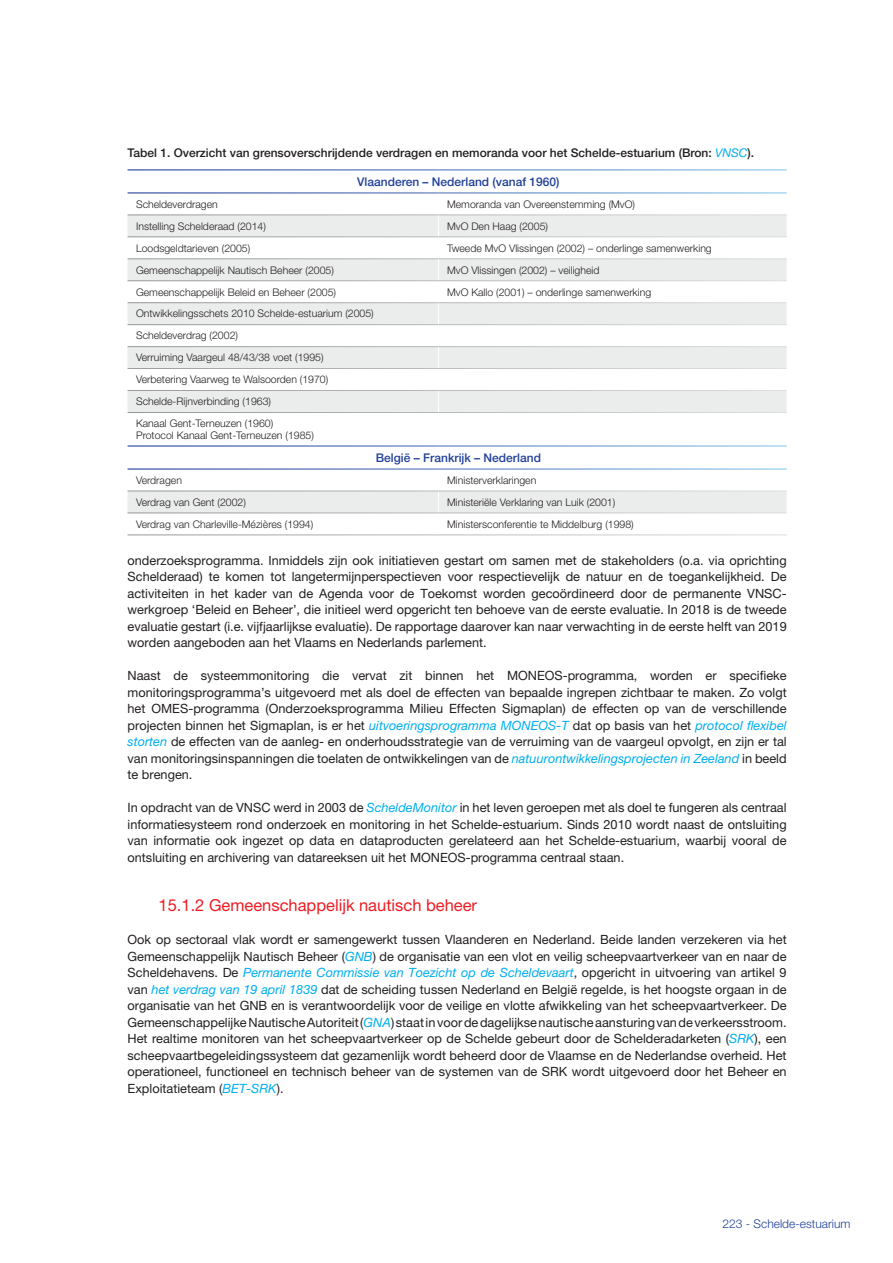
<style>
.page{position:relative;width:893px;height:1263px;background:#fff}
.page>*{position:absolute;margin:0;border:0;box-sizing:border-box;transform-origin:0 0}
.t1{font:16.5px "Helvetica Neue LT Pro";color:#ed1c24}
.t2{font:12.75px/16.5px "Helvetica Neue LT Pro";color:#231f20;text-align:justify}
.t3{font:500 12px "Helvetica Neue LT Pro";color:#231f20}
.t4{font:500 12px "Helvetica Neue LT Pro";color:#21409a}
.t5{font:300 12px "Helvetica Neue LT Pro";color:#21409a}
.t6{font:300 10.5px "Helvetica Neue LT Pro";color:#231f20}
.s1{font-weight:400;font-style:italic;color:#00aeef}
.s2{font-style:italic;color:#00aeef}
</style>
<div class="page">
<svg style="left:128px;top:216px;width:659px;height:275px"></svg>
<div style="left:128px;top:446px;width:659px;height:23px;background:#fff"></div>
<hr style="left:128px;top:445px;width:311px;height:2px;background:#fff">
<hr style="left:439px;top:445px;width:348px;height:2px;background:#fff">
<hr style="left:128px;top:468px;width:311px;height:2px;background:#fff">
<hr style="left:439px;top:468px;width:348px;height:2px;background:#fff">
<svg style="left:438px;top:216px;width:1px;height:196px"></svg>
<svg style="left:128px;top:492px;width:659px;height:43px"></svg>
<hr style="left:128px;top:237px;width:311px;height:1px;background:#fff">
<hr style="left:439px;top:237px;width:348px;height:1px;background:#fff">
<hr style="left:128px;top:259px;width:311px;height:1px;background:#fff">
<hr style="left:439px;top:259px;width:348px;height:1px;background:#fff">
<hr style="left:128px;top:280px;width:311px;height:1px;background:#fff">
<hr style="left:439px;top:280px;width:348px;height:1px;background:#fff">
<hr style="left:128px;top:302px;width:311px;height:1px;background:#fff">
<hr style="left:439px;top:302px;width:348px;height:1px;background:#fff">
<hr style="left:128px;top:324px;width:311px;height:1px;background:#fff">
<hr style="left:439px;top:324px;width:348px;height:1px;background:#fff">
<hr style="left:128px;top:346px;width:311px;height:1px;background:#fff">
<hr style="left:439px;top:346px;width:348px;height:1px;background:#fff">
<hr style="left:128px;top:368px;width:311px;height:1px;background:#fff">
<hr style="left:439px;top:368px;width:348px;height:1px;background:#fff">
<hr style="left:128px;top:390px;width:311px;height:1px;background:#fff">
<hr style="left:439px;top:390px;width:348px;height:1px;background:#fff">
<hr style="left:128px;top:412px;width:311px;height:1px;background:#fff">
<hr style="left:439px;top:412px;width:348px;height:1px;background:#fff">
<hr style="left:128px;top:513px;width:311px;height:1px;background:#fff">
<hr style="left:439px;top:513px;width:348px;height:1px;background:#fff">
<p class="t3" style="left:128px;top:146px;width:628px">Tabel 1. Overzicht van grensoverschrijdende verdragen en memoranda voor het Schelde-estuarium (Bron: <span class="s1">VNSC</span>).</p>
<p class="t4" style="left:357px;top:174px;width:204px">Vlaanderen – Nederland (vanaf 1960)</p>
<p class="t6" style="left:136px;top:197px;width:83px">Scheldeverdragen</p>
<p class="t6" style="left:447px;top:197px;width:190px">Memoranda van Overeenstemming (MvO)</p>
<p class="t6" style="left:136px;top:219px;width:131px">Instelling Schelderaad (2014)</p>
<p class="t6" style="left:447px;top:219px;width:102px">MvO Den Haag (2005)</p>
<p class="t6" style="left:136px;top:241px;width:116px">Loodsgeldtarieven (2005)</p>
<p class="t6" style="left:447px;top:241px;width:266px">Tweede MvO Vlissingen (2002) – onderlinge samenwerking</p>
<p class="t6" style="left:136px;top:263px;width:199px">Gemeenschappelijk Nautisch Beheer (2005)</p>
<p class="t6" style="left:447px;top:263px;width:154px">MvO Vlissingen (2002) – veiligheid</p>
<p class="t6" style="left:136px;top:285px;width:201px">Gemeenschappelijk Beleid en Beheer (2005)</p>
<p class="t6" style="left:447px;top:285px;width:206px">MvO Kallo (2001) – onderlinge samenwerking</p>
<p class="t6" style="left:136px;top:307px;width:239px">Ontwikkelingsschets 2010 Schelde-estuarium (2005)</p>
<p class="t6" style="left:136px;top:329px;width:103px">Scheldeverdrag (2002)</p>
<p class="t6" style="left:136px;top:351px;width:189px">Verruiming Vaargeul 48/43/38 voet (1995)</p>
<p class="t6" style="left:136px;top:373px;width:194px">Verbetering Vaarweg te Walsoorden (1970)</p>
<p class="t6" style="left:136px;top:395px;width:136px">Schelde-Rijnverbinding (1963)</p>
<p class="t6" style="left:136px;top:417px;width:139px">Kanaal Gent-Terneuzen (1960)</p>
<p class="t6" style="left:136px;top:429px;width:179px">Protocol Kanaal Gent-Terneuzen (1985)</p>
<p class="t4" style="left:376px;top:450px;width:167px">België – Frankrijk – Nederland</p>
<p class="t6" style="left:136px;top:474px;width:47px">Verdragen</p>
<p class="t6" style="left:447px;top:474px;width:91px">Ministerverklaringen</p>
<p class="t6" style="left:136px;top:496px;width:111px">Verdrag van Gent (2002)</p>
<p class="t6" style="left:447px;top:496px;width:170px">Ministeriële Verklaring van Luik (2001)</p>
<p class="t6" style="left:136px;top:517px;width:179px">Verdrag van Charleville-Mézières (1994)</p>
<p class="t6" style="left:447px;top:517px;width:188px">Ministersconferentie te Middelburg (1998)</p>
<p class="t2" style="left:128px;top:552px;width:661px">onderzoeksprogramma. Inmiddels zijn ook initiatieven gestart om samen met de stakeholders (o.a. via oprichting Schelderaad) te komen tot langetermijnperspectieven voor respectievelijk de natuur en de toegankelijkheid. De activiteiten in het kader van de Agenda voor de Toekomst worden gecoördineerd door de permanente VNSC&shy;werkgroep ‘Beleid en Beheer’, die initieel werd opgericht ten behoeve van de eerste evaluatie. In 2018 is de tweede evaluatie gestart (i.e. vijfjaarlijkse evaluatie). De rapportage daarover kan naar verwachting in de eerste helft van 2019 worden aangeboden aan het Vlaams en Nederlands parlement.</p>
<p class="t2" style="left:128px;top:667px;width:661px">Naast de systeemmonitoring die vervat zit binnen het MONEOS-programma, worden er specifieke monitoringsprogramma’s uitgevoerd met als doel de effecten van bepaalde ingrepen zichtbaar te maken. Zo volgt het OMES-programma (Onderzoeksprogramma Milieu Effecten Sigmaplan) de effecten op van de verschillende projecten binnen het Sigmaplan, is er het <span class="s2">uitvoeringsprogramma MONEOS-T</span> dat op basis van het <span class="s2">protocol flexibel storten</span> de effecten van de aanleg- en onderhoudsstrategie van de verruiming van de vaargeul opvolgt, en zijn er tal van monitoringsinspanningen die toelaten de ontwikkelingen van de <span class="s2">natuurontwikkelingsprojecten in Zeeland</span> in beeld te brengen.</p>
<p class="t2" style="left:128px;top:799px;width:661px">In opdracht van de VNSC werd in 2003 de <span class="s2">ScheldeMonitor</span> in het leven geroepen met als doel te fungeren als centraal informatiesysteem rond onderzoek en monitoring in het Schelde-estuarium. Sinds 2010 wordt naast de ontsluiting van informatie ook ingezet op data en dataproducten gerelateerd aan het Schelde-estuarium, waarbij vooral de ontsluiting en archivering van datareeksen uit het MONEOS-programma centraal staan.</p>
<p class="t1" style="left:159px;top:895px;width:320px">15.1.2 Gemeenschappelijk nautisch beheer</p>
<p class="t2" style="left:128px;top:931px;width:661px">Ook op sectoraal vlak wordt er samengewerkt tussen Vlaanderen en Nederland. Beide landen verzekeren via het Gemeenschappelijk Nautisch Beheer (<span class="s2">GNB</span>) de organisatie van een vlot en veilig scheepvaartverkeer van en naar de Scheldehavens. De <span class="s2">Permanente Commissie van Toezicht op de Scheldevaart</span>, opgericht in uitvoering van artikel 9 van <span class="s2">het verdrag van 19 april 1839</span> dat de scheiding tussen Nederland en België regelde, is het hoogste orgaan in de organisatie van het GNB en is verantwoordelijk voor de veilige en vlotte afwikkeling van het scheepvaartverkeer. De Gemeenschappelijke Nautische Autoriteit (<span class="s2">GNA</span>) staat in voor de dagelijkse nautische aansturing van de verkeersstroom.<br>Het realtime monitoren van het scheepvaartverkeer op de Schelde gebeurt door de Schelderadarketen (<span class="s2">SRK</span>), een scheepvaartbegeleidingssysteem dat gezamenlijk wordt beheerd door de Vlaamse en de Nederlandse overheid. Het operationeel, functioneel en technisch beheer van de systemen van de SRK wordt uitgevoerd door het Beheer en Exploitatieteam (<span class="s2">BET-SRK</span>).</p>
<p class="t5" style="left:722px;top:1216px;width:130px">223 - Schelde-estuarium</p>
</div>
